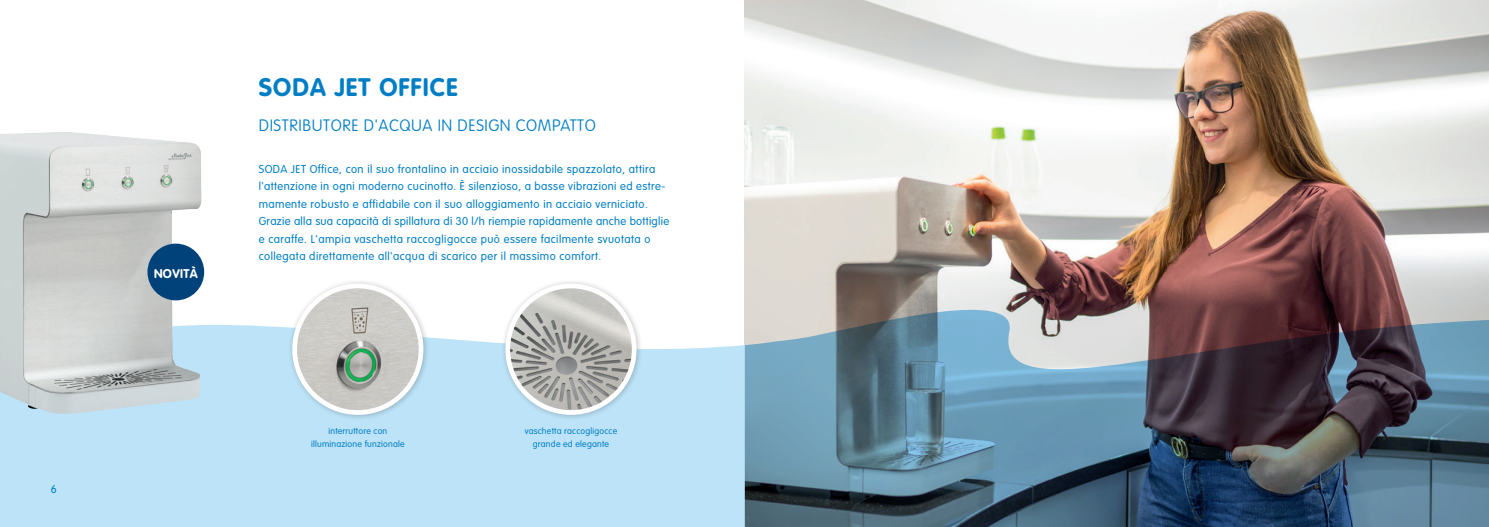
<style>
.page{position:relative;width:1489px;height:527px;background:#fff}
.page>*{position:absolute;margin:0;border:0;box-sizing:border-box;transform-origin:0 0}
.t1{font:700 25px "VAG Rounded";letter-spacing:.04em;color:#007ec5}
.t2{font:100 16.25px "VAG Rounded";letter-spacing:.04em;color:#007ec5}
.t3{font:700 12.5px "VAG Rounded";letter-spacing:.025em;color:#fff}
.t4{font:300 11.25px/17.5px "VAG Rounded";letter-spacing:.04em;color:#007ec5}
.t5{font:300 8.75px/12.5px "VAG Rounded";letter-spacing:.025em;color:#007ec5;text-align:center}
</style>
<div class="page">
<img style="left:744px;top:0;width:744px;height:308px">
<div style="left:0;top:325px;width:744px;height:201px;background:#bce3f8"></div>
<img style="left:0;top:132px;width:201px;height:281px">
<div style="left:288px;top:279px;width:141px;height:141px;background:#231f20;opacity:.25"></div>
<img style="left:294px;top:286px;width:127px;height:126px;border-radius:63px">
<div style="left:292px;top:283px;width:131px;height:131px;border:5px solid #fff;border-radius:50%"></div>
<div style="left:501px;top:279px;width:141px;height:141px;background:#231f20;opacity:.25"></div>
<img style="left:507px;top:286px;width:127px;height:126px;border-radius:63px">
<div style="left:505px;top:283px;width:131px;height:131px;border:5px solid #fff;border-radius:50%"></div>
<div style="left:147px;top:243px;width:57px;height:57px;background:#004279;border-radius:50%"></div>
<img style="left:744px;top:308px;width:744px;height:218px">
<p class="t4" style="left:51px;top:480px;width:8px">6</p>
<p class="t3" style="left:154px;top:265px;width:45px">NOVITÀ</p>
<h1 class="t1" style="left:259px;top:72px;width:200px">SODA JET OFFICE</h1>
<h2 class="t2" style="left:259px;top:116px;width:338px">DISTRIBUTORE D'ACQUA IN DESIGN COMPATTO</h2>
<p class="t4" style="left:259px;top:160px;width:412px">SODA JET Office, con il suo frontalino in acciaio inossidabile spazzolato, attira l'attenzione in ogni moderno cucinotto. È silenzioso, a basse vibrazioni ed estre&shy;mamente robusto e affidabile con il suo alloggiamento in acciaio verniciato.<br>Grazie alla sua capacità di spillatura di 30 l/h riempie rapidamente anche bottiglie e caraffe. L'ampia vaschetta raccogligocce può essere facilmente svuotata o collegata direttamente all'acqua di scarico per il massimo comfort.</p>
<p class="t5" style="left:311px;top:425px;width:95px">interruttore con illuminazione funzionale</p>
<p class="t5" style="left:524px;top:425px;width:94px">vaschetta raccogligocce grande ed elegante</p>
</div>
